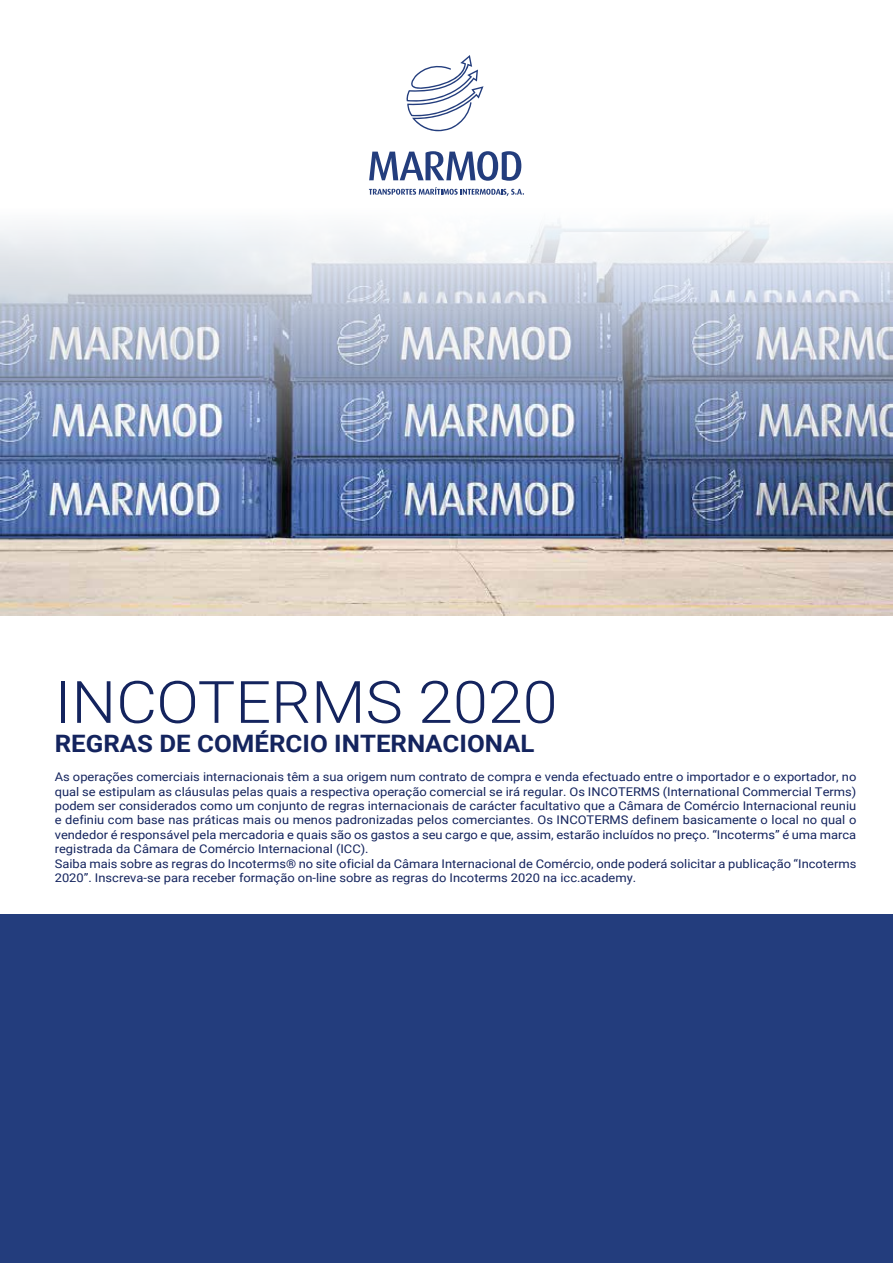
<style>
.page{position:relative;width:893px;height:1263px;background:#fff}
.page>*{position:absolute;margin:0;border:0;box-sizing:border-box;transform-origin:0 0}
.t1{font:300 58.5px "Roboto";color:#14245e;scale:1.08 1}
.t2{font:700 24px "Roboto";color:#14245e;scale:1.08 1}
.t3{font:12px/14.4px "Roboto";color:#14245e;scale:1.08 1}
</style>
<div class="page">
<img style="left:0;top:227px;width:893px;height:388px">
<img style="left:1px;top:220px;width:892px;height:286px">
<svg style="left:406px;top:55px;width:78px;height:77px"></svg>
<svg style="left:369px;top:151px;width:152px;height:30px"></svg>
<svg style="left:369px;top:187px;width:155px;height:9px"></svg>
<div style="left:0;top:915px;width:893px;height:348px;background:#233d7d"></div>
<h1 class="t1" style="left:55px;top:661px;width:467px">INCOTERMS 2020</h1>
<h2 class="t2" style="left:55px;top:726px;width:446px">REGRAS DE COMÉRCIO INTERNACIONAL</h2>
<p class="t3" style="left:55px;top:769px;width:744px">As operações comerciais internacionais têm a sua origem num contrato de compra e venda efectuado entre o importador e o exportador, no qual se estipulam as cláusulas pelas quais a respectiva operação comercial se irá regular. Os INCOTERMS (International Commercial Terms) podem ser considerados como um conjunto de regras internacionais de carácter facultativo que a Câmara de Comércio Internacional reuniu e definiu com base nas práticas mais ou menos padronizadas pelos comerciantes. Os INCOTERMS definem basicamente o local no qual o vendedor é responsável pela mercadoria e quais são os gastos a seu cargo e que, assim, estarão incluídos no preço. “Incoterms” é uma marca registrada da Câmara de Comércio Internacional (ICC).<br>Saiba mais sobre as regras do Incoterms® no site oficial da Câmara Internacional de Comércio, onde poderá solicitar a publicação “Incoterms 2020”. Inscreva-se para receber formação on-line sobre as regras do Incoterms 2020 na icc.academy.</p>
</div>
